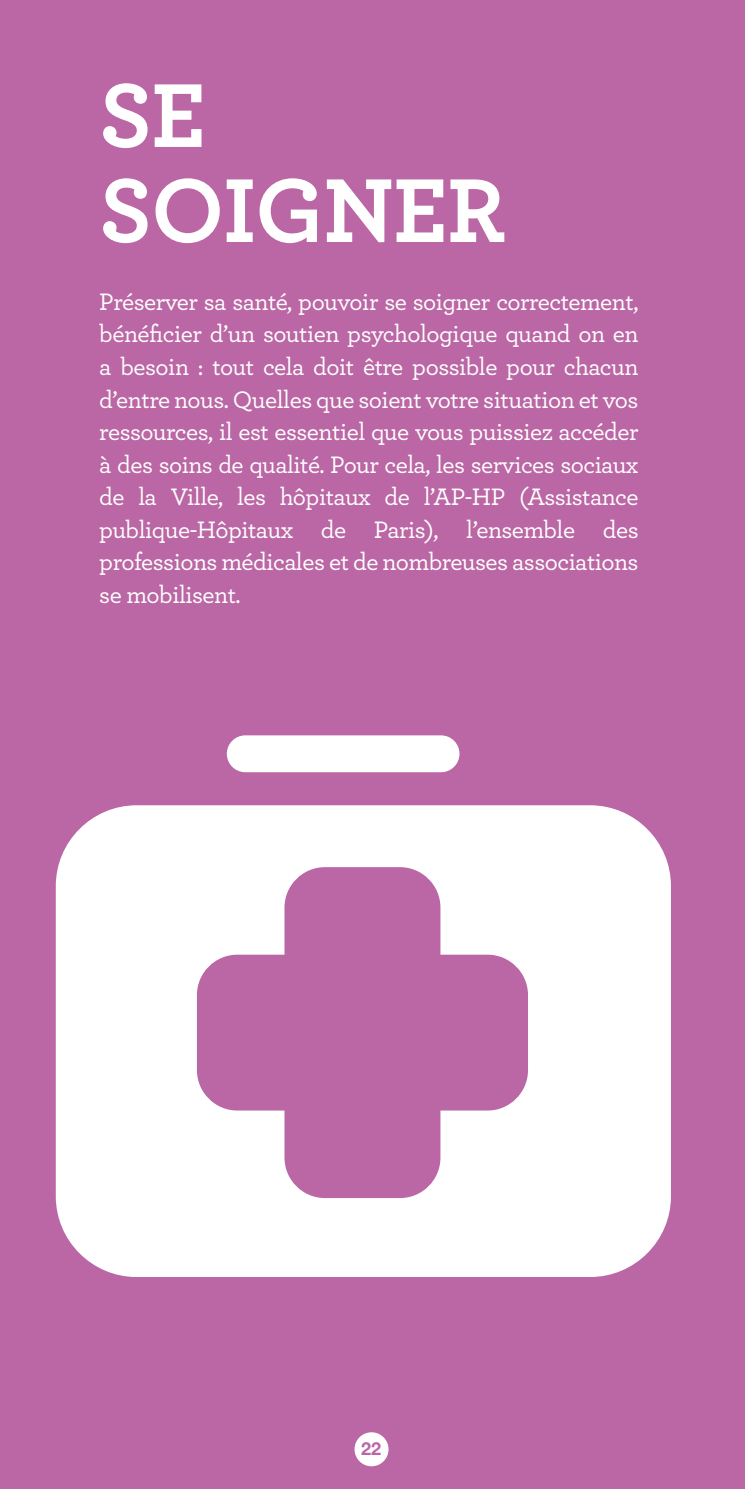
<style>
.page{position:relative;width:745px;height:1489px;background:#fff}
.page>*{position:absolute;margin:0;border:0;box-sizing:border-box;transform-origin:0 0}
.t1{font:700 95px "Archer";letter-spacing:-.01em;color:#fff}
.t2{font:500 25px/32.5px "Archer";letter-spacing:-.02em;color:#fff;text-align:justify}
.t3{font:700 18px "Helvetica Neue";color:#bb66a5}
</style>
<div class="page">
<div style="left:0;top:0;width:744px;height:1488px;background:#bb66a5"></div>
<div style="left:227px;top:735px;width:232px;height:37px;background:#fff;border-radius:18px"></div>
<div style="left:56px;top:805px;width:614px;height:471px;background:#fff;border-radius:81px"></div>
<div style="left:284px;top:867px;width:156px;height:330px;background:#bb66a5;border-radius:40px"></div>
<div style="left:197px;top:954px;width:330px;height:156px;background:#bb66a5;border-radius:40px"></div>
<div style="left:354px;top:1431px;width:34px;height:35px;background:#fff;border-radius:50%"></div>
<p class="t1" style="left:99px;top:40px;width:108px">SE</p>
<p class="t1" style="left:99px;top:135px;width:408px">SOIGNER</p>
<p class="t2" style="left:99px;top:284px;width:540px">Préserver sa santé, pouvoir se soigner correctement, bénéficier d’un soutien psychologique quand on en a besoin : tout cela doit être possible pour chacun d’entre nous. Quelles que soient votre situation et vos ressources, il est essentiel que vous puissiez accéder à des soins de qualité. Pour cela, les services sociaux de la Ville, les hôpitaux de l’AP-HP (Assistance publique-Hôpitaux de Paris), l’ensemble des professions médicales et de nombreuses associations se mobilisent.</p>
<p class="t3" style="left:361px;top:1436px;width:22px">22</p>
</div>
